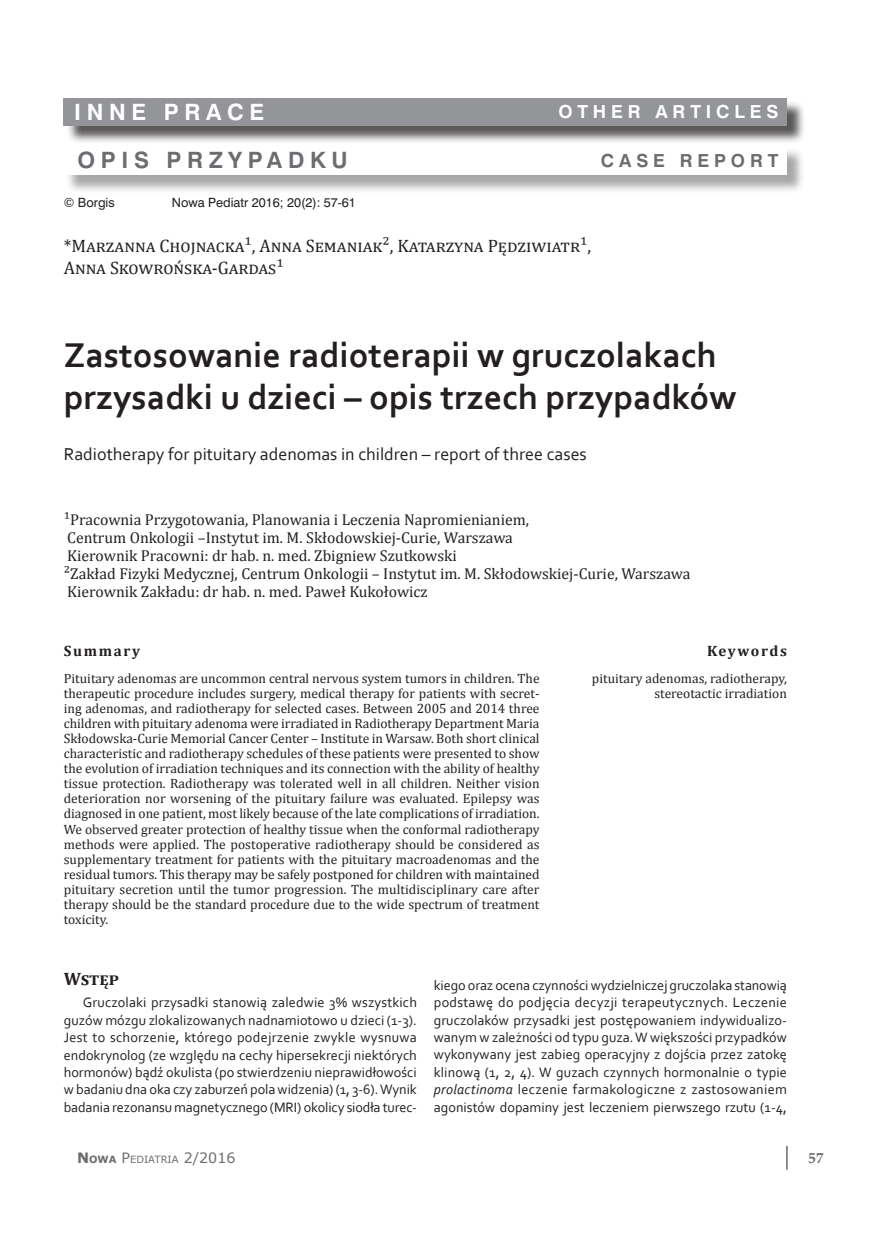
<style>
.page{position:relative;width:872px;height:1234px;background:#fff}
.page>*{position:absolute;margin:0;border:0;box-sizing:border-box;transform-origin:0 0}
.t1{font:700 36px/42px "Corbel";color:#231f20}
.t2{font:700 22.5px "Szwajcar EE";letter-spacing:.25em;color:#6c6d70}
.t3{font:700 22.5px "Szwajcar EE";letter-spacing:.25em;color:#fff}
.t4{font:18px/21.6px "Cambria";letter-spacing:.035em;color:#231f20}
.t5{font:18px "Corbel";color:#231f20}
.t6{font:700 18px "Szwajcar EE";letter-spacing:.27em;color:#fff}
.t7{font:700 18px "Szwajcar EE";letter-spacing:.27em;color:#6c6d70}
.t8{font:700 18px "Cambria";color:#231f20}
.t9{font:15.75px/18px "Cambria";color:#231f20}
.t10{font:700 15px "Cambria";letter-spacing:.11em;color:#231f20}
.t11{font:700 15px "Palatino Linotype";color:#6c6d70}
.t12{font:14.25px/17.4px "Corbel";letter-spacing:-.005em;color:#231f20;text-align:justify}
.t13{font:13.5px/15px "Cambria";color:#231f20;text-align:justify}
.t14{font:12.75px "Szwajcar EE";color:#231f20}
.t15{font:10.05px "Verdana";color:#6c6d70}
.s1{font-weight:700;font-size:14.25px}
.s2{font-weight:700}
.s3{font-size:14.25px}
.s4{font-style:italic}
</style>
<div class="page">
<svg style="left:786px;top:1145px;width:1px;height:24px"></svg>
<div style="left:65px;top:147px;width:740px;height:47px;background:#231f20;opacity:.4"></div>
<div style="left:63px;top:145px;width:723px;height:30px;background:#fff"></div>
<div style="left:66px;top:100px;width:739px;height:44px;background:#231f20;opacity:.75"></div>
<div style="left:64px;top:98px;width:723px;height:27px;background:#939598"></div>
<h2 class="t3" style="left:74px;top:98px;width:191px">INNE PRACE</h2>
<h3 class="t6" style="left:558px;top:101px;width:221px">OTHER ARTICLES</h3>
<h2 class="t2" style="left:77px;top:146px;width:272px">OPIS PRZYPADKU</h2>
<h3 class="t7" style="left:601px;top:149px;width:179px">CASE REPORT</h3>
<p class="t14" style="left:64px;top:195px;width:52px">© Borgis</p>
<p class="t14" style="left:172px;top:195px;width:186px">Nowa Pediatr 2016; 20(2): 57-61</p>
<h3 class="t4" style="left:64px;top:235px;width:529px">*Marzanna Chojnacka¹, Anna Semaniak², Katarzyna Pędziwiatr¹,<br>Anna Skowrońska-Gardas¹</h3>
<h1 class="t1" style="left:64px;top:333px;width:674px">Zastosowanie radioterapii w gruczolakach przysadki u dzieci – opis trzech przypadków</h1>
<h3 class="t5" style="left:64px;top:443px;width:524px">Radiotherapy for pituitary adenomas in children – report of three cases</h3>
<p class="t9" style="left:64px;top:510px;width:628px">¹Pracownia Przygotowania, Planowania i Leczenia Napromienianiem,<br>Centrum Onkologii –Instytut im. M. Skłodowskiej-Curie, Warszawa<br>Kierownik Pracowni: dr hab. n. med. Zbigniew Szutkowski<br>²Zakład Fizyki Medycznej, Centrum Onkologii – Instytut im. M. Skłodowskiej-Curie, Warszawa Kierownik Zakładu: dr hab. n. med. Paweł Kukołowicz</p>
<p class="t10" style="left:64px;top:639px;width:78px">Summary</p>
<p class="t13" style="left:64px;top:671px;width:477px">Pituitary adenomas are uncommon central nervous system tumors in children. The therapeutic procedure includes surgery, medical therapy for patients with secret&shy;ing adenomas, and radiotherapy for selected cases. Between 2005 and 2014 three children with pituitary adenoma were irradiated in Radiotherapy Department Maria Skłodowska-Curie Memorial Cancer Center – Institute in Warsaw. Both short clinical characteristic and radiotherapy schedules of these patients were presented to show the evolution of irradiation techniques and its connection with the ability of healthy tissue protection. Radiotherapy was tolerated well in all children. Neither vision deterioration nor worsening of the pituitary failure was evaluated. Epilepsy was diagnosed in one patient, most likely because of the late complications of irradiation.<br>We observed greater protection of healthy tissue when the conformal radiotherapy methods were applied. The postoperative radiotherapy should be considered as supplementary treatment for patients with the pituitary macroadenomas and the residual tumors. This therapy may be safely postponed for children with maintained pituitary secretion until the tumor progression. The multidisciplinary care after therapy should be the standard procedure due to the wide spectrum of treatment toxicity.</p>
<p class="t10" style="left:707px;top:639px;width:81px">Keywords</p>
<p class="t13" style="left:592px;top:671px;width:196px;text-align:right">pituitary adenomas, radiotherapy, stereotactic irradiation</p>
<h3 class="t8" style="left:64px;top:966px;width:57px">Wstęp</h3>
<p class="t12" style="left:64px;top:993px;width:354px;text-indent:19px">Gruczolaki przysadki stanowią zaledwie 3% wszystkich guzów mózgu zlokalizowanych nadnamiotowo u dzieci (1-3).<br>Jest to schorzenie, którego podejrzenie zwykle wysnuwa endokrynolog (ze względu na cechy hipersekrecji niektórych hormonów) bądź okulista (po stwierdzeniu nieprawidłowości w badaniu dna oka czy zaburzeń pola widzenia) (1, 3-6). Wynik badania rezonansu magnetycznego (MRI) okolicy siodła turec-</p>
<p class="t15" style="left:77px;top:1152px;width:160px"><span class="s1">N</span><span class="s2">OWA</span> <span class="s3">P</span>EDIATRIA <span class="s3">2/2016</span></p>
<p class="t12" style="left:434px;top:975px;width:354px">kiego oraz ocena czynności wydzielniczej gruczolaka stanowią podstawę do podjęcia decyzji terapeutycznych. Leczenie gruczolaków przysadki jest postępowaniem indywidualizo&shy;wanym w zależności od typu guza. W większości przypadków wykonywany jest zabieg operacyjny z dojścia przez zatokę klinową (1, 2, 4). W guzach czynnych hormonalnie o typie <span class="s4">prolactinoma</span> leczenie farmakologiczne z zastosowaniem agonistów dopaminy jest leczeniem pierwszego rzutu (1-4,</p>
<p class="t11" style="left:808px;top:1146px;width:16px">57</p>
</div>
